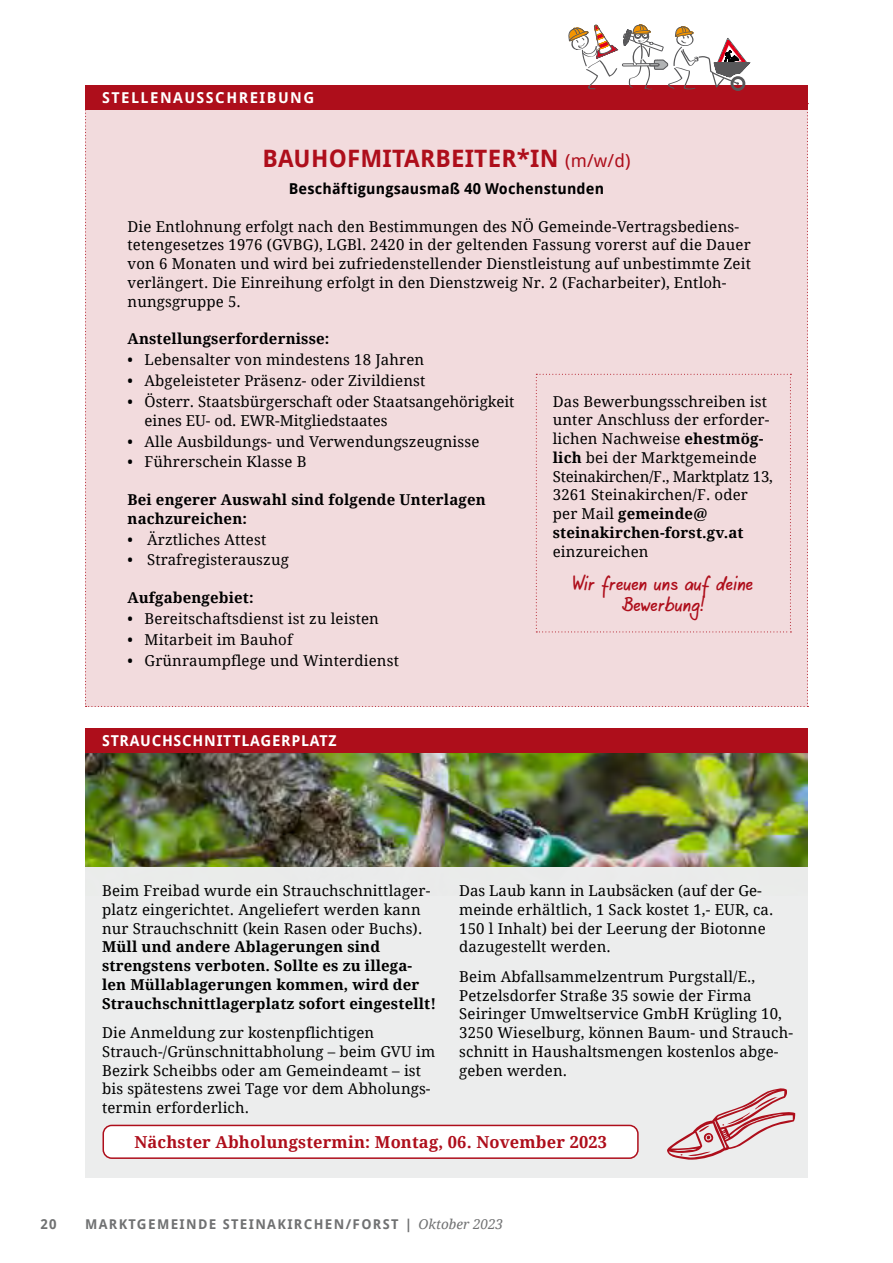
<style>
.page{position:relative;width:893px;height:1263px;background:#fff}
.page>*{position:absolute;margin:0;border:0;box-sizing:border-box;transform-origin:0 0}
.t1{font:700 24px "Droid Sans";letter-spacing:.01em;color:#ae0e1b}
.t2{font:18px/21.6px "HW Agilo";letter-spacing:.02em;color:#ae0e1b;text-align:center}
.t3{font:700 16.5px "Droid Serif";letter-spacing:.01em;color:#ae0e1b}
.t4{font:15px/18.8px "Droid Serif";letter-spacing:.01em;color:#000}
.t5{font:700 15px/18.8px "Droid Serif";letter-spacing:.01em;color:#000}
.t6{font:700 15px "Droid Sans";letter-spacing:.01em;color:#000}
.t7{font:700 15px "Droid Sans";letter-spacing:.05em;color:#fff}
.t8{font:700 15px "Droid Sans";letter-spacing:.1em;color:#fff}
.t9{font:700 13.5px "Droid Sans";letter-spacing:.1em;color:#707172}
.s1{font-weight:400;font-size:18px}
.s2{font-weight:700}
.s3{font-family:"Droid Serif";font-weight:400;font-style:italic}
</style>
<div class="page">
<div style="left:85px;top:85px;width:723px;height:25px;background:#ae0e1b"></div>
<div style="left:85px;top:110px;width:723px;height:597px;background:#f2dbdd"></div>
<svg style="left:568px;top:24px;width:183px;height:67px"></svg>
<img style="left:85px;top:753px;width:723px;height:115px">
<div style="left:85px;top:868px;width:723px;height:310px;background:#eceded"></div>
<div style="left:103px;top:1125px;width:535px;height:33px;background:#fff;border-radius:9px"></div>
<div style="left:103px;top:1125px;width:536px;height:34px;border:2px solid #ae0e1b;border-radius:9px"></div>
<div style="left:85px;top:728px;width:723px;height:25px;background:#ae0e1b"></div>
<svg style="left:667px;top:1088px;width:128px;height:72px"></svg>
<p class="t8" style="left:102px;top:89px;width:214px">STELLENAUSSCHREIBUNG</p>
<h1 class="t1" style="left:262px;top:145px;width:370px">BAUHOFMITARBEITER*IN <span class="s1">(m/w/d)</span></h1>
<p class="t6" style="left:289px;top:180px;width:317px">Beschäftigungsausmaß 40 Wochenstunden</p>
<p class="t4" style="left:128px;top:217px;width:625px">Die Entlohnung erfolgt nach den Bestimmungen des NÖ Gemeinde-Vertragsbediens&shy;tetengesetzes 1976 (GVBG), LGBl. 2420 in der geltenden Fassung vorerst auf die Dauer von 6 Monaten und wird bei zufriedenstellender Dienstleistung auf unbestimmte Zeit verlängert. Die Einreihung erfolgt in den Dienstzweig Nr. 2 (Facharbeiter), Entloh&shy;nungsgruppe 5.</p>
<p class="t5" style="left:128px;top:330px;width:203px">Anstellungserfordernisse:</p>
<p class="t4" style="left:128px;top:351px;width:298px">• Lebensalter von mindestens 18 Jahren</p>
<p class="t4" style="left:128px;top:371px;width:299px">• Abgeleisteter Präsenz- oder Zivildienst</p>
<p class="t4" style="left:145px;top:392px;width:371px;text-indent:-17px">• Österr. Staatsbürgerschaft oder Staatsangehörigkeit eines EU- od. EWR-Mitgliedstaates</p>
<p class="t4" style="left:128px;top:432px;width:353px">• Alle Ausbildungs- und Verwendungszeugnisse</p>
<p class="t4" style="left:128px;top:453px;width:180px">• Führerschein Klasse B</p>
<p class="t5" style="left:128px;top:490px;width:360px">Bei engerer Auswahl sind folgende Unterlagen nachzureichen:</p>
<p class="t4" style="left:128px;top:530px;width:140px">• Ärztliches Attest</p>
<p class="t4" style="left:128px;top:551px;width:163px">• Strafregisterauszug</p>
<p class="t5" style="left:128px;top:588px;width:128px">Aufgabengebiet:</p>
<p class="t4" style="left:128px;top:609px;width:253px">• Bereitschaftsdienst ist zu leisten</p>
<p class="t4" style="left:128px;top:630px;width:166px">• Mitarbeit im Bauhof</p>
<p class="t4" style="left:128px;top:651px;width:273px">• Grünraumpflege und Winterdienst</p>
<p class="t4" style="left:553px;top:392px;width:222px">Das Bewerbungsschreiben ist unter Anschluss der erforder&shy;lichen Nachweise <span class="s2">ehestmög&shy;lich</span> bei der Marktgemeinde<br>Steinakirchen/F., Marktplatz 13,<br>3261 Steinakirchen/F. oder per Mail <span class="s2">gemeinde@ steinakirchen-forst.gv.at</span></p>
<p class="t4" style="left:553px;top:542px;width:97px">einzureichen</p>
<p class="t2" style="left:573px;top:573px;width:182px">Wir freuen uns auf deine<br>Bewerbung!</p>
<p class="t7" style="left:102px;top:732px;width:236px">STRAUCHSCHNITTLAGERPLATZ</p>
<p class="t4" style="left:459px;top:882px;width:316px">Das Laub kann in Laubsäcken (auf der Ge&shy;meinde erhältlich, 1 Sack kostet 1,- EUR, ca.<br>150 l Inhalt) bei der Leerung der Biotonne dazugestellt werden.</p>
<p class="t4" style="left:459px;top:967px;width:335px">Beim Abfallsammelzentrum Purgstall/E., Petzelsdorfer Straße 35 sowie der Firma Seiringer Umweltservice GmbH Krügling 10, 3250 Wieselburg, können Baum- und Strauch&shy;schnitt in Haushaltsmengen kostenlos abge&shy;geben werden.</p>
<p class="t4" style="left:102px;top:882px;width:330px">Beim Freibad wurde ein Strauchschnittlager&shy;platz eingerichtet. Angeliefert werden kann nur Strauchschnitt (kein Rasen oder Buchs).</p>
<p class="t5" style="left:102px;top:938px;width:336px">Müll und andere Ablagerungen sind strengstens verboten. Sollte es zu illega&shy;len Müllablagerungen kommen, wird der Strauchschnittlagerplatz sofort eingestellt!</p>
<p class="t4" style="left:102px;top:1023px;width:335px">Die Anmeldung zur kostenpflichtigen Strauch-/Grünschnittabholung – beim GVU im Bezirk Scheibbs oder am Gemeindeamt – ist bis spätestens zwei Tage vor dem Abholungs&shy;termin erforderlich.</p>
<p class="t3" style="left:134px;top:1133px;width:474px">Nächster Abholungstermin: Montag, 06. November 2023</p>
<p class="t9" style="left:40px;top:1216px;width:18px">20</p>
<p class="t9" style="left:85px;top:1216px;width:420px">MARKTGEMEINDE STEINAKIRCHEN/FORST | <span class="s3">Oktober 2023</span></p>
</div>
